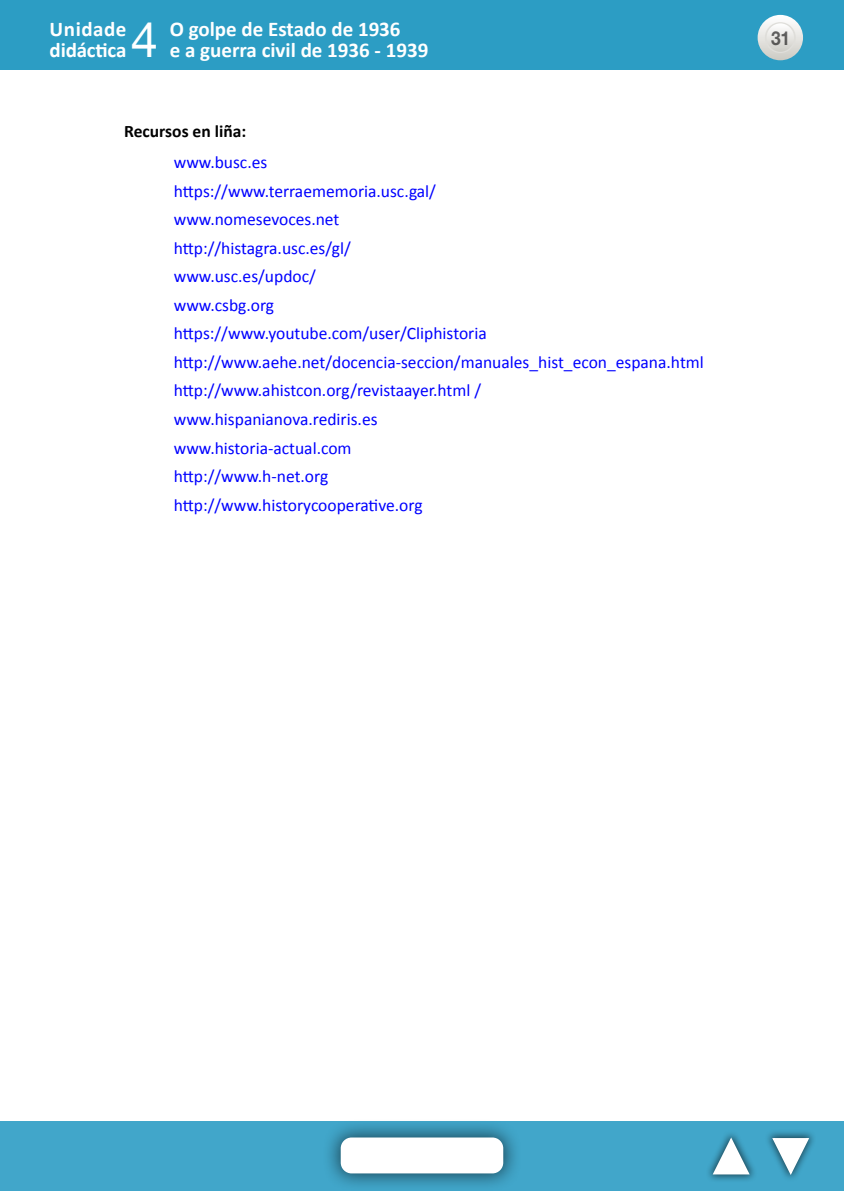
<style>
.page{position:relative;width:844px;height:1191px;background:#fff}
.page>*{position:absolute;margin:0;border:0;box-sizing:border-box;transform-origin:0 0}
.t1{font:49px "Helvetica Neue";color:#fff}
.t2{font:700 21px/21px "Calibri";color:#fff}
.t3{font:700 19.25px "Helvetica Neue";color:#000;scale:.9 1}
.TXTO{font:17.5px "Calibri";color:#00f}
._1º_Epigrafe{font:700 17.5px "Calibri";color:#000}
</style>
<div class="page">
<div style="left:0;top:1121px;width:843px;height:70px;background:#41a6ca"></div>
<div style="left:322px;top:1119px;width:200px;height:72px;background:#000;opacity:.6"></div>
<div style="left:340px;top:1137px;width:163px;height:36px;background:#fff;border-radius:11px"></div>
<div style="left:704px;top:1130px;width:53px;height:53px;background:#000;opacity:.6"></div>
<svg style="left:711px;top:1137px;width:39px;height:38px"></svg>
<div style="left:764px;top:1129px;width:52px;height:52px;background:#000;opacity:.6"></div>
<svg style="left:770px;top:1137px;width:40px;height:38px"></svg>
<div style="left:0;top:0;width:843px;height:69px;background:#2c9dc4"></div>
<svg style="left:757px;top:15px;width:45px;height:45px"></svg>
<svg style="left:765px;top:23px;width:29px;height:29px"></svg>
<div style="left:764px;top:22px;width:31px;height:31px;border:1px solid #dfdeda;border-radius:50%"></div>
<p class="t2" style="left:50px;top:19px;width:78px">Unidade didáctica</p>
<h1 class="t1" style="left:131px;top:5px;width:29px">4</h1>
<p class="t2" style="left:170px;top:19px;width:260px">O golpe de Estado de 1936<br>e a guerra civil de 1936 - 1939</p>
<p class="_1º_Epigrafe" style="left:124px;top:120px;width:124px">Recursos en liña:</p>
<p class="TXTO" style="left:174px;top:151px;width:95px">www.busc.es</p>
<p class="TXTO" style="left:174px;top:180px;width:264px">https://www.terraememoria.usc.gal/</p>
<p class="TXTO" style="left:174px;top:208px;width:167px">www.nomesevoces.net</p>
<p class="TXTO" style="left:174px;top:237px;width:179px">http://histagra.usc.es/gl/</p>
<p class="TXTO" style="left:174px;top:265px;width:144px">www.usc.es/updoc/</p>
<p class="TXTO" style="left:174px;top:294px;width:102px">www.csbg.org</p>
<p class="TXTO" style="left:174px;top:322px;width:314px">https://www.youtube.com/user/Cliphistoria</p>
<p class="TXTO" style="left:174px;top:351px;width:531px">http://www.aehe.net/docencia-seccion/manuales_hist_econ_espana.html</p>
<p class="TXTO" style="left:174px;top:379px;width:309px">http://www.ahistcon.org/revistaayer.html /</p>
<p class="TXTO" style="left:174px;top:408px;width:205px">www.hispanianova.rediris.es</p>
<p class="TXTO" style="left:174px;top:437px;width:179px">www.historia-actual.com</p>
<p class="TXTO" style="left:174px;top:465px;width:156px">http://www.h-net.org</p>
<p class="TXTO" style="left:174px;top:494px;width:250px">http://www.historycooperative.org</p>
<p class="t3" style="left:770px;top:26px;width:23px">31</p>
</div>
